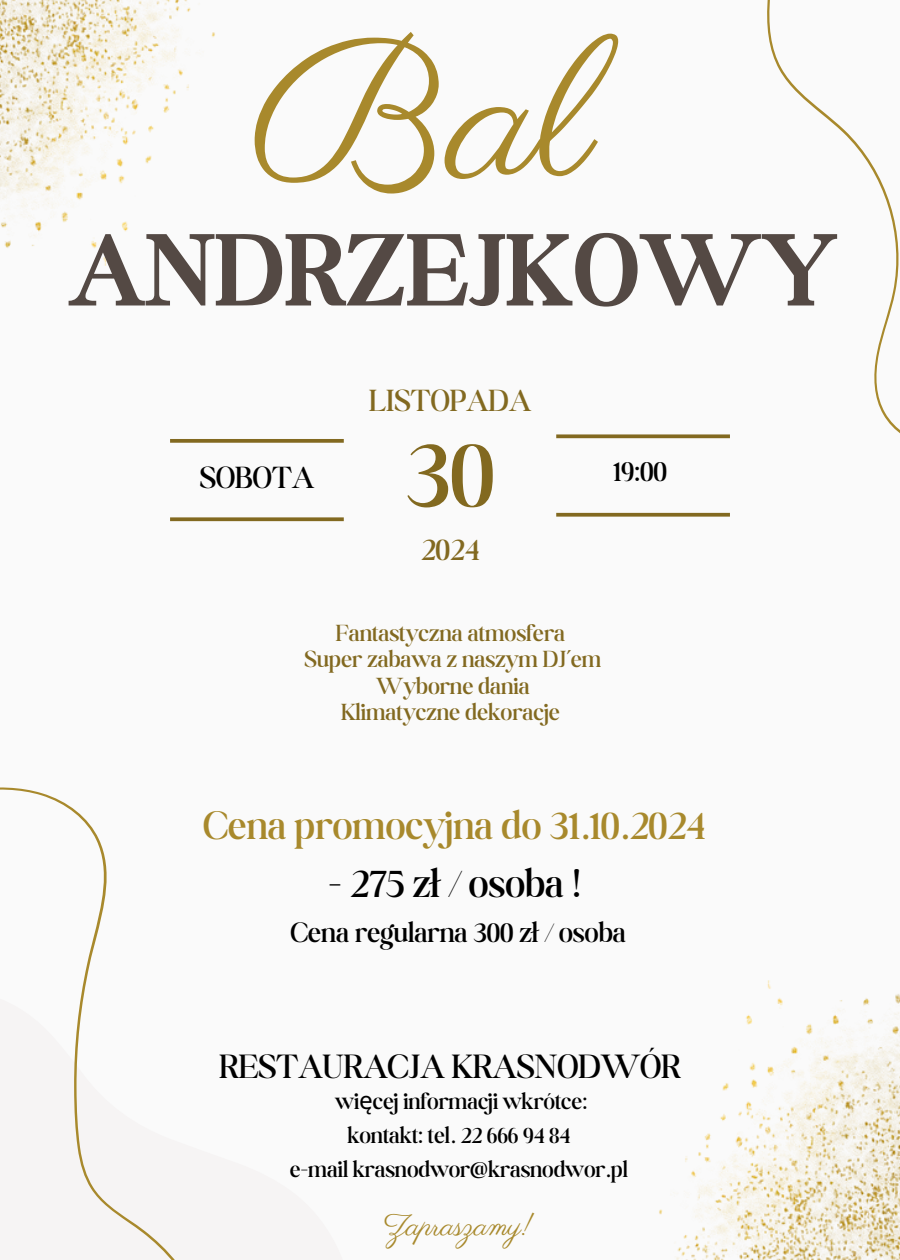
<style>
.page{position:relative;width:900px;height:1260px;background:#fafafa}
.page>*{position:absolute;margin:0;border:0;box-sizing:border-box;transform-origin:0 0}
.t1{font:199.75px "Parisienne";color:#a8892c}
.t2{font:700 109.75px "Boston Angel";color:#544944}
.t3{font:300 99.75px "Boston Angel";color:#826920}
.t4{font:300 42.5px "Boston Angel";color:#a8892c}
.t5{font:300 42.5px "Boston Angel";color:#000}
.t6{font:300 36px "Boston Angel";color:#000}
.t7{font:300 32.75px "Boston Angel";color:#826920}
.t8{font:300 32.75px "Boston Angel";color:#000}
.t9{font:30.75px "Parisienne";color:#a8892c}
.t10{font:300 30.25px "Boston Angel";color:#000}
.t11{font:300 30px "Boston Angel";color:#000}
.t12{font:300 25px "Boston Angel";color:#826920}
.t13{font:300 24.25px "Boston Angel";color:#000}
.s1{font-family:"Noto Sans";font-weight:400}
</style>
<div class="page">
<svg style="left:170px;top:439px;width:174px;height:4px"></svg>
<svg style="left:170px;top:517px;width:174px;height:4px"></svg>
<img style="left:0;top:0;width:215px;height:266px">
<img style="left:659px;top:980px;width:241px;height:280px">
<svg style="left:0;top:787px;width:175px;height:473px"></svg>
<svg style="left:556px;top:0;width:344px;height:517px"></svg>
<h4 class="t1" style="left:250px;top:-7px;width:346px">Bal</h4>
<h4 class="t2" style="left:68px;top:205px;width:771px">ANDRZEJKOWY</h4>
<p class="t7" style="left:369px;top:380px;width:163px">LISTOPADA</p>
<p class="t3" style="left:406px;top:415px;width:90px">30</p>
<p class="t8" style="left:200px;top:458px;width:116px">SOBOTA</p>
<p class="t10" style="left:613px;top:453px;width:55px">19:00</p>
<h3 class="t7" style="left:421px;top:530px;width:60px">2024</h3>
<p class="t12" style="left:336px;top:618px;width:231px">Fantastyczna atmosfera</p>
<p class="t12" style="left:305px;top:644px;width:298px">Super zabawa z naszym DJ’em</p>
<h4 class="t12" style="left:376px;top:671px;width:155px">Wyborne dania</h4>
<p class="t12" style="left:341px;top:697px;width:220px">Klimatyczne dekoracje</p>
<p class="t4" style="left:203px;top:799px;width:503px">Cena promocyjna do 31.10.2024</p>
<p class="t5" style="left:328px;top:858px;width:254px">- 275 zł / osoba !</p>
<p class="t11" style="left:290px;top:914px;width:337px">Cena regularna 300 zł / osoba</p>
<p class="t6" style="left:219px;top:1045px;width:463px">RESTAURACJA KRASNODWÓR</p>
<h1 class="t13" style="left:335px;top:1087px;width:253px">wi<span class="s1">ę</span>cej informacji wkrótce:</h1>
<h2 class="t13" style="left:347px;top:1121px;width:224px">kontakt: tel. 22 666 94 84</h2>
<h4 class="t13" style="left:290px;top:1154px;width:340px">e-mail krasnodwor@krasnodwor.pl</h4>
<p class="t9" style="left:384px;top:1207px;width:151px">Zapraszamy!</p>
</div>
